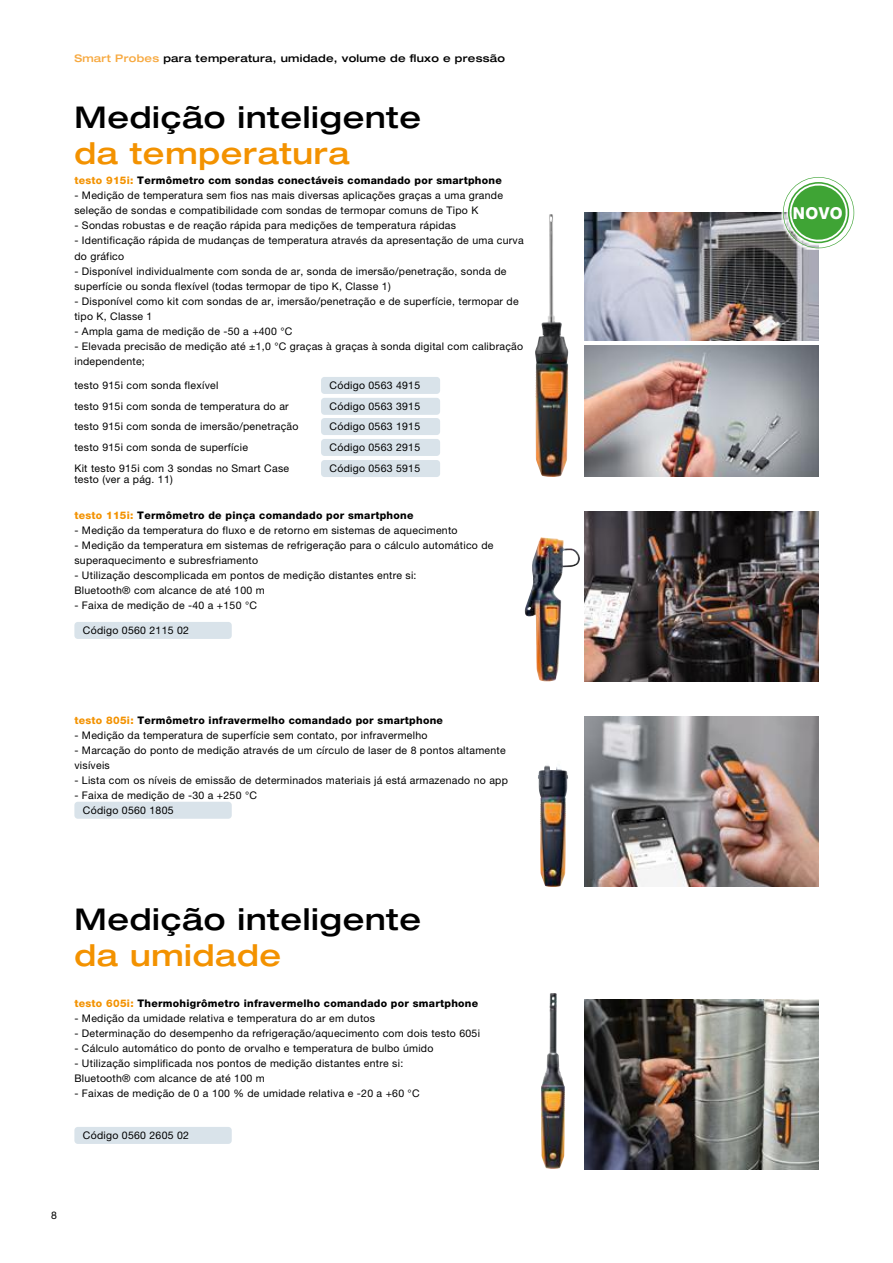
<style>
.page{position:relative;width:893px;height:1263px;background:#fff}
.page>*{position:absolute;margin:0;border:0;box-sizing:border-box;transform-origin:0 0}
.t1{font:500 expanded 30px "Helvetica Neue LTW1 G";letter-spacing:.025em;color:#000}
.t2{font:500 expanded 30px "Helvetica Neue LTW1 G";letter-spacing:.025em;color:#f39200}
.t3{font:800 16.5px "Helvetica Neue LTW1 G";color:#fff}
.t4{font:10.5px/15px "Helvetica Neue LTW1 G";letter-spacing:.025em;color:#000}
.t5{font:800 10.5px "Helvetica Neue LTW1 G";letter-spacing:.025em;color:#000}
.t6{font:500 expanded 10.5px "Helvetica Neue LTW1 G";letter-spacing:.025em;color:#000}
.s1{color:#f7a940}
.s2{color:#f39200}
</style>
<div class="page">
<img style="left:541px;top:993px;width:24px;height:176px">
<img style="left:585px;top:999px;width:234px;height:170px">
<img style="left:524px;top:537px;width:56px;height:145px">
<img style="left:538px;top:765px;width:30px;height:122px">
<img style="left:535px;top:214px;width:34px;height:263px">
<img style="left:585px;top:511px;width:234px;height:170px">
<img style="left:585px;top:213px;width:234px;height:127px">
<img style="left:585px;top:346px;width:234px;height:131px">
<img style="left:585px;top:717px;width:234px;height:170px">
<svg style="left:781px;top:209px;width:74px;height:41px"></svg>
<svg style="left:783px;top:177px;width:71px;height:71px"></svg>
<div style="left:74px;top:802px;width:158px;height:17px;background:#d9e3ea;border-radius:3px"></div>
<div style="left:321px;top:377px;width:119px;height:17px;background:#d9e3ea;border-radius:3px"></div>
<div style="left:321px;top:418px;width:119px;height:17px;background:#d9e3ea;border-radius:3px"></div>
<div style="left:321px;top:398px;width:119px;height:17px;background:#d9e3ea;border-radius:3px"></div>
<div style="left:321px;top:439px;width:119px;height:17px;background:#d9e3ea;border-radius:3px"></div>
<div style="left:321px;top:460px;width:119px;height:17px;background:#d9e3ea;border-radius:3px"></div>
<div style="left:74px;top:1127px;width:158px;height:17px;background:#d9e3ea;border-radius:3px"></div>
<div style="left:74px;top:622px;width:158px;height:17px;background:#d9e3ea;border-radius:3px"></div>
<p class="t6" style="left:74px;top:52px;width:432px"><span class="s1">Smart Probes</span> para temperatura, umidade, volume de fluxo e pressão</p>
<h1 class="t1" style="left:74px;top:98px;width:348px">Medição inteligente</h1>
<h1 class="t2" style="left:74px;top:134px;width:277px">da temperatura</h1>
<p class="t5" style="left:74px;top:174px;width:429px"><span class="s2">testo 915i:</span> Termômetro com sondas conectáveis comandado por smartphone</p>
<p class="t4" style="left:74px;top:188px;width:430px">- Medição de temperatura sem fios nas mais diversas aplicações graças a uma grande seleção de sondas e compatibilidade com sondas de termopar comuns de Tipo K</p>
<p class="t4" style="left:74px;top:218px;width:383px">- Sondas robustas e de reação rápida para medições de temperatura rápidas</p>
<p class="t4" style="left:74px;top:233px;width:451px">- Identificação rápida de mudanças de temperatura através da apresentação de uma curva do gráfico</p>
<p class="t4" style="left:74px;top:263px;width:434px">- Disponível individualmente com sonda de ar, sonda de imersão/penetração, sonda de superfície ou sonda flexível (todas termopar de tipo K, Classe 1)</p>
<p class="t4" style="left:74px;top:293px;width:446px">- Disponível como kit com sondas de ar, imersão/penetração e de superfície, termopar de tipo K, Classe 1</p>
<p class="t4" style="left:74px;top:323px;width:219px">- Ampla gama de medição de -50 a +400 °C</p>
<p class="t4" style="left:74px;top:338px;width:450px">- Elevada precisão de medição até ±1,0 °C graças à graças à sonda digital com calibração independente;</p>
<p class="t4" style="left:74px;top:378px;width:146px">testo 915i com sonda flexível</p>
<p class="t4" style="left:74px;top:419px;width:226px">testo 915i com sonda de imersão/penetração</p>
<p class="t4" style="left:74px;top:399px;width:216px">testo 915i com sonda de temperatura do ar</p>
<p class="t4" style="left:74px;top:437px;width:216px;line-height:20.9px">testo 915i com sonda de superfície<br>Kit testo 915i com 3 sondas no Smart Case</p>
<p class="t4" style="left:74px;top:471px;width:100px">testo (ver a pág. 11)</p>
<p class="t4" style="left:330px;top:378px;width:92px">Código 0563 4915</p>
<p class="t4" style="left:330px;top:419px;width:92px">Código 0563 1915</p>
<p class="t4" style="left:330px;top:399px;width:92px">Código 0563 3915</p>
<p class="t4" style="left:330px;top:437px;width:92px;line-height:21.1px">Código 0563 2915<br>Código 0563 5915</p>
<p class="t5" style="left:74px;top:509px;width:341px"><span class="s2">testo 115i:</span> Termômetro de pinça comandado por smartphone</p>
<p class="t4" style="left:74px;top:522px;width:385px">- Medição da temperatura do fluxo e de retorno em sistemas de aquecimento</p>
<p class="t4" style="left:74px;top:537px;width:421px">- Medição da temperatura em sistemas de refrigeração para o cálculo automático de superaquecimento e subresfriamento</p>
<p class="t4" style="left:74px;top:568px;width:344px">- Utilização descomplicada em pontos de medição distantes entre si:<br>Bluetooth® com alcance de até 100 m</p>
<p class="t4" style="left:74px;top:598px;width:184px">- Faixa de medição de -40 a +150 °C</p>
<p class="t4" style="left:83px;top:623px;width:108px">Código 0560 2115 02</p>
<p class="t5" style="left:74px;top:714px;width:370px"><span class="s2">testo 805i:</span> Termômetro infravermelho comandado por smartphone</p>
<p class="t4" style="left:74px;top:728px;width:355px">- Medição da temperatura de superfície sem contato, por infravermelho</p>
<p class="t4" style="left:74px;top:743px;width:433px">- Marcação do ponto de medição através de um círculo de laser de 8 pontos altamente visíveis</p>
<p class="t4" style="left:74px;top:773px;width:435px">- Lista com os níveis de emissão de determinados materiais já está armazenado no app</p>
<p class="t4" style="left:74px;top:788px;width:184px">- Faixa de medição de -30 a +250 °C</p>
<p class="t4" style="left:83px;top:803px;width:92px">Código 0560 1805</p>
<h1 class="t1" style="left:74px;top:900px;width:348px">Medição inteligente</h1>
<h1 class="t2" style="left:74px;top:936px;width:208px">da umidade</h1>
<p class="t5" style="left:74px;top:997px;width:405px"><span class="s2">testo 605i:</span> Thermohigrômetro infravermelho comandado por smartphone</p>
<p class="t4" style="left:74px;top:1010px;width:302px">- Medição da umidade relativa e temperatura do ar em dutos</p>
<p class="t4" style="left:74px;top:1025px;width:407px">- Determinação do desempenho da refrigeração/aquecimento com dois testo 605i</p>
<p class="t4" style="left:74px;top:1040px;width:361px">- Cálculo automático do ponto de orvalho e temperatura de bulbo úmido</p>
<p class="t4" style="left:74px;top:1055px;width:330px">- Utilização simplificada nos pontos de medição distantes entre si:<br>Bluetooth® com alcance de até 100 m</p>
<p class="t4" style="left:74px;top:1085px;width:347px">- Faixas de medição de 0 a 100 % de umidade relativa e -20 a +60 °C</p>
<p class="t4" style="left:83px;top:1128px;width:108px">Código 0560 2605 02</p>
<p class="t4" style="left:51px;top:1208px;width:7px">8</p>
<h2 class="t3" style="left:793px;top:203px;width:51px">NOVO</h2>
</div>
